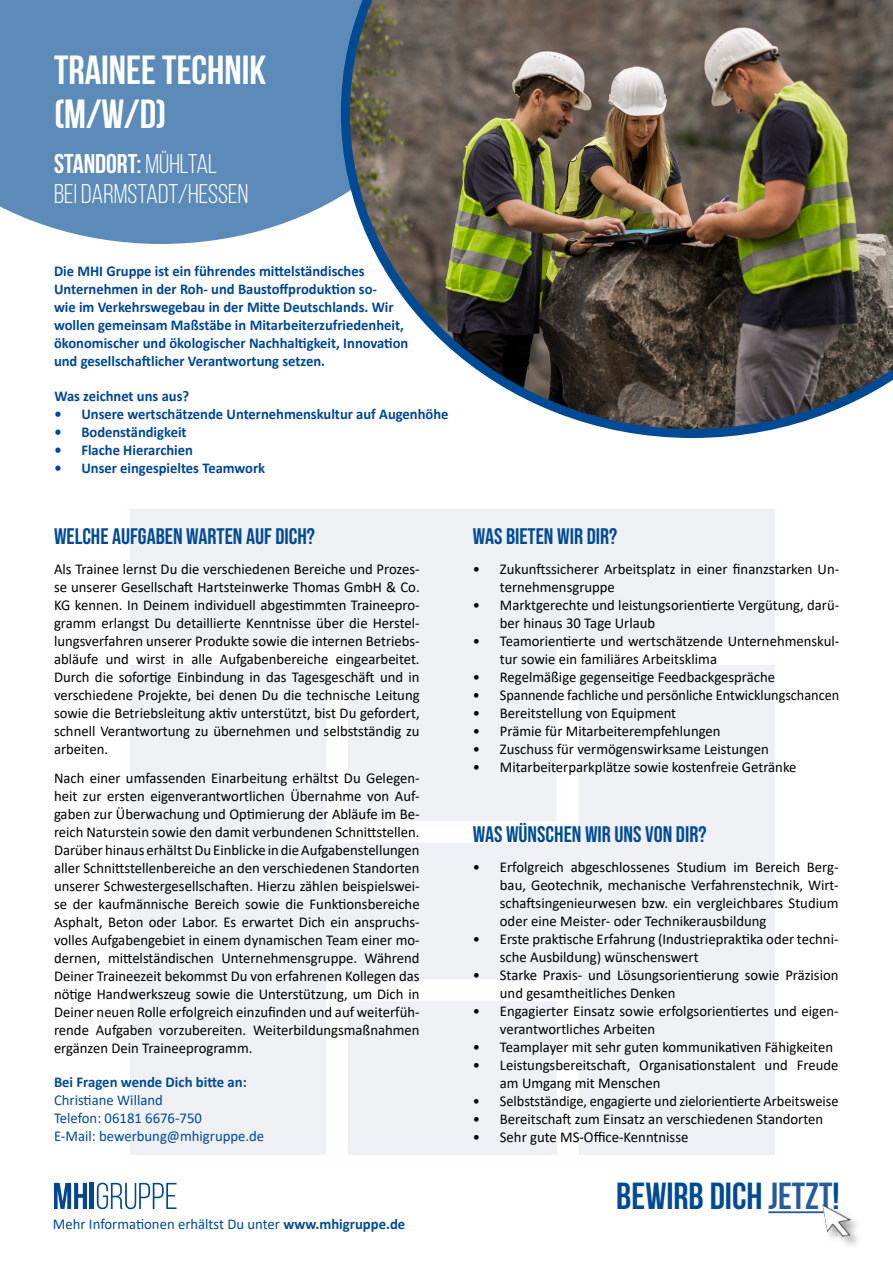
<style>
.page{position:relative;width:893px;height:1263px;background:#fff}
.page>*{position:absolute;margin:0;border:0;box-sizing:border-box;transform-origin:0 0}
.t1{font:40.5px/43.5px "MHIHEADLINE HEADLINE";color:#fff}
.t2{font:37.5px "MHIHEADLINE HEADLINE";color:#004a94}
.t3{font:27px "Bebas Neue";color:#fff}
.t4{font:27px "MHIHEADLINE HEADLINE";color:#fff}
.t5{font:22.5px "Bebas Neue";color:#004a94}
.t6{font:15px/18px "Calibri";color:#000}
.t7{font:700 15px/18px "Calibri";color:#014694}
.t8{font:15px/18px "Calibri";color:#004a94}
.t9{font:15px "Calibri";color:#000;scale:.96 1}
.t10{font:15px "Calibri";color:#000;scale:.95 1}
.t11{font:700 15px "Calibri";color:#004a94}
.s1{font-family:"Bebas Neue"}
.s2{font-weight:700}
.s3{color:#275b9b}
</style>
<div class="page">
<div style="left:0;top:0;width:341px;height:244px;background:#5c8bba"></div>
<hr style="left:768px;top:1211px;width:64px;height:2px;background:#275b9b">
<svg style="left:54px;top:1183px;width:33px;height:26px"></svg>
<hr style="left:90px;top:1183px;width:4px;height:26px;background:#014694">
<svg style="left:97px;top:1183px;width:80px;height:26px"></svg>
<img style="left:341px;top:0;width:552px;height:438px">
<div style="left:821px;top:1203px;width:43px;height:47px;background:#000;opacity:.37"></div>
<img style="left:822px;top:1203px;width:31px;height:36px">
<h1 class="t1" style="left:54px;top:48px;width:214px">TRAINEE TECHNIK (M/W/D)</h1>
<h3 class="t4" style="left:54px;top:149px;width:165px">STANDORT: <span class="s1">MÜHLTAL</span></h3>
<h3 class="t3" style="left:54px;top:179px;width:196px">BEI DARMSTADT/HESSEN</h3>
<p class="t7" style="left:54px;top:262px;width:356px">Die MHI Gruppe ist ein führendes mittelständisches Unternehmen in der Roh- und Baustoffproduktion so-<br>wie im Verkehrswegebau in der Mitte Deutschlands. Wir wollen gemeinsam Maßstäbe in Mitarbeiterzufriedenheit, ökonomischer und ökologischer Nachhaltigkeit, Innovation und gesellschaftlicher Verantwortung setzen.</p>
<p class="t7" style="left:54px;top:387px;width:136px">Was zeichnet uns aus?</p>
<p class="t7" style="left:54px;top:405px;width:396px">• Unsere wertschätzende Unternehmenskultur auf Augenhöhe</p>
<p class="t7" style="left:54px;top:423px;width:134px">• Bodenständigkeit</p>
<p class="t7" style="left:54px;top:441px;width:140px">• Flache Hierarchien</p>
<p class="t7" style="left:54px;top:459px;width:212px">• Unser eingespieltes Teamwork</p>
<h3 class="t5" style="left:54px;top:523px;width:263px">WELCHE AUFGABEN WARTEN AUF DICH?</h3>
<p class="t6" style="left:54px;top:560px;width:367px;text-align:justify">Als Trainee lernst Du die verschiedenen Bereiche und Prozes&shy;se unserer Gesellschaft Hartsteinwerke Thomas GmbH &amp; Co.<br>KG kennen. In Deinem individuell abgestimmten Traineepro&shy;gramm erlangst Du detaillierte Kenntnisse über die Herstel&shy;lungsverfahren unserer Produkte sowie die internen Betriebs&shy;abläufe und wirst in alle Aufgabenbereiche eingearbeitet.<br>Durch die sofortige Einbindung in das Tagesgeschäft und in verschiedene Projekte, bei denen Du die technische Leitung sowie die Betriebsleitung aktiv unterstützt, bist Du gefordert, schnell Verantwortung zu übernehmen und selbstständig zu arbeiten.</p>
<p class="t6" style="left:54px;top:768px;width:367px;text-align:justify">Nach einer umfassenden Einarbeitung erhältst Du Gelegen&shy;heit zur ersten eigenverantwortlichen Übernahme von Auf&shy;gaben zur Überwachung und Optimierung der Abläufe im Be&shy;reich Naturstein sowie den damit verbundenen Schnittstellen.<br>Darüber hinaus erhältst Du Einblicke in die Aufgabenstellungen aller Schnittstellenbereiche an den verschiedenen Standorten unserer Schwestergesellschaften. Hierzu zählen beispielswei&shy;se der kaufmännische Bereich sowie die Funktionsbereiche Asphalt, Beton oder Labor. Es erwartet Dich ein anspruchs&shy;volles Aufgabengebiet in einem dynamischen Team einer mo&shy;dernen, mittelständischen Unternehmensgruppe. Während Deiner Traineezeit bekommst Du von erfahrenen Kollegen das nötige Handwerkszeug sowie die Unterstützung, um Dich in Deiner neuen Rolle erfolgreich einzufinden und auf weiterfüh&shy;rende Aufgaben vorzubereiten. Weiterbildungsmaßnahmen ergänzen Dein Traineeprogramm.</p>
<p class="t11" style="left:54px;top:1071px;width:194px">Bei Fragen wende Dich bitte an:</p>
<p class="t8" style="left:54px;top:1090px;width:212px">Christiane Willand<br>Telefon: 06181 6676-750<br>E-Mail: bewerbung@mhigruppe.de</p>
<p class="t8" style="left:53px;top:1214px;width:354px">Mehr Informationen erhältst Du unter <span class="s2">www.mhigruppe.de</span></p>
<h3 class="t5" style="left:473px;top:523px;width:146px">WAS BIETEN WIR DIR?</h3>
<p class="t6" style="left:500px;top:560px;width:341px;text-indent:-27px">• Zukunftssicherer Arbeitsplatz in einer finanzstarken Un&shy;ternehmensgruppe</p>
<p class="t6" style="left:500px;top:596px;width:341px;text-indent:-27px">• Marktgerechte und leistungsorientierte Vergütung, darü&shy;ber hinaus 30 Tage Urlaub</p>
<p class="t6" style="left:500px;top:632px;width:341px;text-indent:-27px">• Teamorientierte und wertschätzende Unternehmenskul&shy;tur sowie ein familiäres Arbeitsklima</p>
<p class="t6" style="left:473px;top:668px;width:304px">• Regelmäßige gegenseitige Feedbackgespräche</p>
<p class="t10" style="left:473px;top:685px;width:387px">• Spannende fachliche und persönliche Entwicklungschancen</p>
<p class="t6" style="left:473px;top:704px;width:205px">• Bereitstellung von Equipment</p>
<p class="t6" style="left:473px;top:722px;width:249px">• Prämie für Mitarbeiterempfehlungen</p>
<p class="t6" style="left:473px;top:740px;width:297px">• Zuschuss für vermögenswirksame Leistungen</p>
<p class="t6" style="left:473px;top:758px;width:325px">• Mitarbeiterparkplätze sowie kostenfreie Getränke</p>
<h3 class="t5" style="left:473px;top:821px;width:235px">WAS WÜNSCHEN WIR UNS VON DIR?</h3>
<p class="t6" style="left:500px;top:858px;width:340px;text-align:justify;text-indent:-27px">• Erfolgreich abgeschlossenes Studium im Bereich Berg&shy;bau, Geotechnik, mechanische Verfahrenstechnik, Wirt&shy;schaftsingenieurwesen bzw. ein vergleichbares Studium oder eine Meister- oder Technikerausbildung</p>
<p class="t6" style="left:500px;top:930px;width:340px;text-indent:-27px">• Erste praktische Erfahrung (Industriepraktika oder techni&shy;sche Ausbildung) wünschenswert</p>
<p class="t6" style="left:500px;top:966px;width:340px;text-indent:-27px">• Starke Praxis- und Lösungsorientierung sowie Präzision und gesamtheitliches Denken</p>
<p class="t6" style="left:500px;top:1002px;width:340px;text-indent:-27px">• Engagierter Einsatz sowie erfolgsorientiertes und eigen&shy;verantwortliches Arbeiten</p>
<p class="t6" style="left:473px;top:1038px;width:362px">• Teamplayer mit sehr guten kommunikativen Fähigkeiten</p>
<p class="t6" style="left:500px;top:1056px;width:340px;text-indent:-27px">• Leistungsbereitschaft, Organisationstalent und Freude am Umgang mit Menschen</p>
<p class="t9" style="left:473px;top:1091px;width:382px">• Selbstständige, engagierte und zielorientierte Arbeitsweise</p>
<p class="t6" style="left:473px;top:1110px;width:352px">• Bereitschaft zum Einsatz an verschiedenen Standorten</p>
<p class="t6" style="left:473px;top:1128px;width:217px">• Sehr gute MS-Office-Kenntnisse</p>
<h2 class="t2" style="left:616px;top:1175px;width:225px">BEWIRB DICH <span class="s3">JETZT</span>!</h2>
</div>
